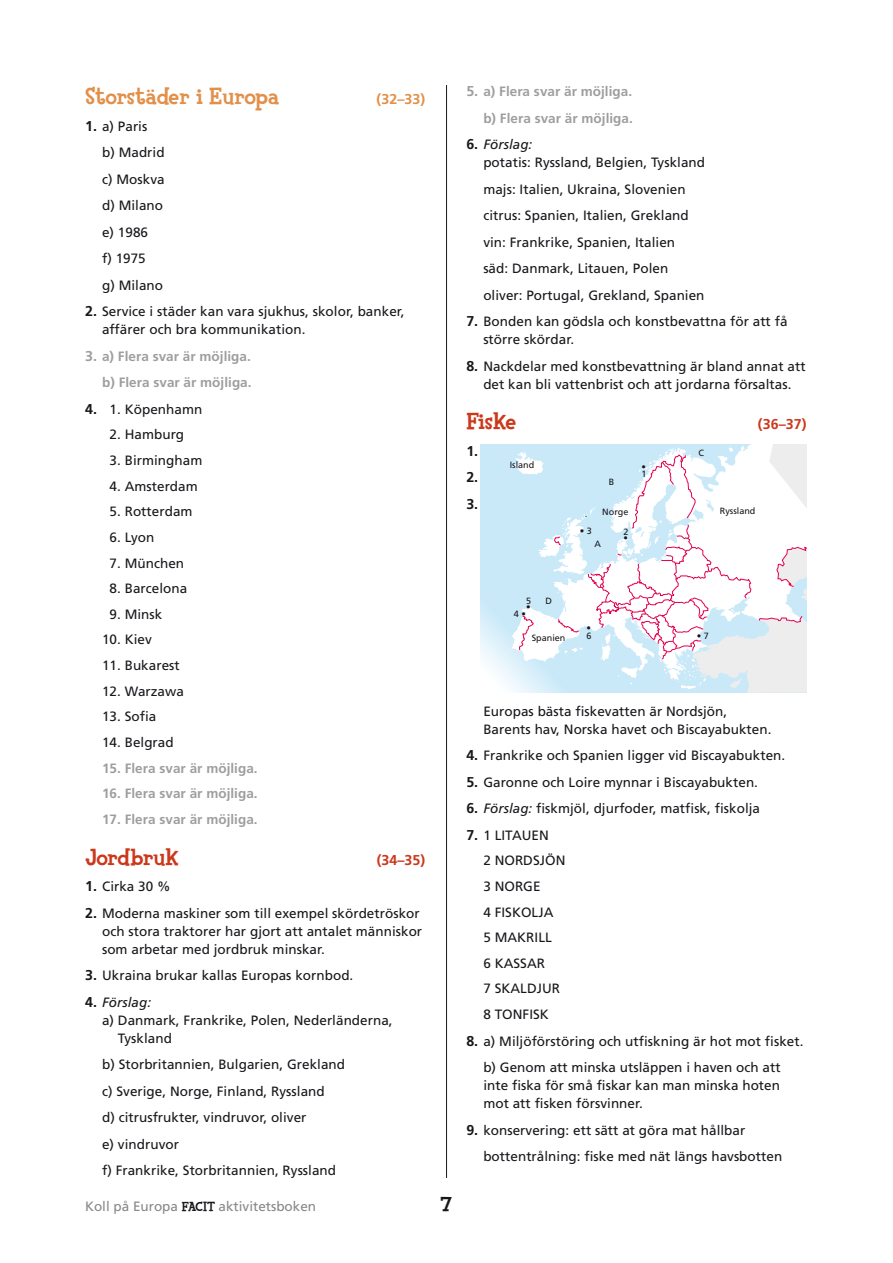
<style>
.page{position:relative;width:893px;height:1263px;background:#fff}
.page>*{position:absolute;margin:0;border:0;box-sizing:border-box;transform-origin:0 0}
.t1{font:800 24px "Fink";letter-spacing:-.005em;color:#e29049}
.t2{font:800 24px "Fink";letter-spacing:-.015em;color:#cb381b}
.t3{font:800 21px "Fink";color:#1a171c}
.t4{font:700 14.25px "Frutiger";letter-spacing:.005em;color:#cb381b}
.t5{font:700 14.25px "Frutiger";color:#e29049}
.t6{font:700 14.25px/26.5px "Frutiger";color:#1a171c;text-align:justify}
.t7{font:13.5px/26.5px "Frutiger";letter-spacing:.005em;color:#1a171c}
.t8{font:700 13.5px/26.5px "Frutiger";letter-spacing:.005em;color:#9d9ea0;text-align:right}
.t9{font:13.5px "Frutiger";color:#87888a}
.t10{font:italic 13.5px "Frutiger";letter-spacing:.005em;color:#1a171c}
.t11{font:9px/7.5px "Frutiger";color:#1a171c}
.s1{font-weight:700;font-size:14.25px}
.s2{font-size:14.25px}
.s3{font-weight:700;font-style:normal;font-size:14.25px}
.s4{font-family:"Fink";font-weight:800;color:#1a171c}
.s5{font-style:italic}
</style>
<div class="page">
<hr style="left:446px;top:85px;width:1px;height:1093px;background:#1a171c">
<svg style="left:480px;top:444px;width:34px;height:246px"></svg>
<svg style="left:514px;top:444px;width:292px;height:249px"></svg>
<h1 class="t1" style="left:85px;top:81px;width:196px">Storstäder i Europa</h1>
<p class="t5" style="left:377px;top:91px;width:50px">(32–33)</p>
<p class="t7" style="left:102px;top:112px;width:64px;text-indent:-17px"><span class="s1">1.</span> a) Paris<br>b) Madrid c) Moskva d) Milano e) 1986<br>f) 1975<br>g) Milano</p>
<p class="t7" style="left:102px;top:302px;width:304px;line-height:18px;text-indent:-17px"><span class="s1">2.</span> Service i städer kan vara sjukhus, skolor, banker, affärer och bra kommunikation.</p>
<p class="t8" style="left:85px;top:342px;width:168px"><span class="s2">3.</span> a) Flera svar är möjliga. b) Flera svar är möjliga.</p>
<p class="t7" style="left:85px;top:395px;width:119px"><span class="s1">4.</span> 1. Köpenhamn</p>
<p class="t7" style="left:110px;top:421px;width:76px">2. Hamburg</p>
<p class="t7" style="left:110px;top:447px;width:94px">3. Birmingham</p>
<p class="t7" style="left:110px;top:472px;width:90px">4. Amsterdam</p>
<p class="t7" style="left:110px;top:498px;width:84px">5. Rotterdam</p>
<p class="t7" style="left:110px;top:524px;width:46px">6. Lyon</p>
<p class="t7" style="left:110px;top:549px;width:76px">7. München</p>
<p class="t7" style="left:110px;top:575px;width:79px">8. Barcelona</p>
<p class="t7" style="left:110px;top:601px;width:54px">9. Minsk</p>
<p class="t7" style="left:102px;top:626px;width:51px">10. Kiev</p>
<p class="t7" style="left:102px;top:652px;width:79px">11. Bukarest</p>
<p class="t7" style="left:102px;top:678px;width:83px">12. Warzawa</p>
<p class="t7" style="left:102px;top:703px;width:56px">13. Sofia</p>
<p class="t7" style="left:102px;top:729px;width:73px">14. Belgrad</p>
<p class="t8" style="left:102px;top:755px;width:157px">15. Flera svar är möjliga.</p>
<p class="t8" style="left:102px;top:780px;width:157px">16. Flera svar är möjliga.</p>
<p class="t8" style="left:102px;top:806px;width:157px">17. Flera svar är möjliga.</p>
<h1 class="t2" style="left:85px;top:842px;width:95px">Jordbruk</h1>
<p class="t4" style="left:377px;top:851px;width:50px">(34–35)</p>
<p class="t7" style="left:85px;top:873px;width:87px"><span class="s1">1.</span> Cirka 30 %</p>
<p class="t7" style="left:102px;top:904px;width:322px;line-height:18px;text-indent:-17px"><span class="s1">2.</span> Moderna maskiner som till exempel skördetröskor och stora traktorer har gjort att antalet människor som arbetar med jordbruk minskar.</p>
<p class="t7" style="left:85px;top:962px;width:270px"><span class="s1">3.</span> Ukraina brukar kallas Europas kornbod.</p>
<p class="t10" style="left:85px;top:994px;width:68px"><span class="s3">4.</span> Förslag:</p>
<p class="t7" style="left:102px;top:1007px;width:292px">a) Danmark, Frankrike, Polen, Nederländerna,</p>
<p class="t7" style="left:118px;top:1025px;width:56px">Tyskland</p>
<p class="t7" style="left:102px;top:1051px;width:245px">b) Storbritannien, Bulgarien, Grekland c) Sverige, Norge, Finland, Ryssland<br>d) citrusfrukter, vindruvor, oliver<br>e) vindruvor<br>f) Frankrike, Storbritannien, Ryssland</p>
<p class="t9" style="left:85px;top:1198px;width:233px">Koll på Europa <span class="s4">FACIT</span> aktivitetsboken</p>
<h2 class="t3" style="left:441px;top:1191px;width:13px">7</h2>
<p class="t8" style="left:466px;top:78px;width:168px"><span class="s2">5.</span> a) Flera svar är möjliga. b) Flera svar är möjliga.</p>
<p class="t7" style="left:483px;top:135px;width:223px;line-height:18px;text-indent:-17px"><span class="s1">6.</span> <span class="s5">Förslag:<br></span>potatis: Ryssland, Belgien, Tyskland</p>
<p class="t7" style="left:483px;top:176px;width:223px">majs: Italien, Ukraina, Slovenien citrus: Spanien, Italien, Grekland vin: Frankrike, Spanien, Italien<br>säd: Danmark, Litauen, Polen oliver: Portugal, Grekland, Spanien</p>
<p class="t7" style="left:483px;top:312px;width:306px;line-height:18px;text-indent:-17px"><span class="s1">7.</span> Bonden kan gödsla och konstbevattna för att få större skördar.</p>
<p class="t7" style="left:466px;top:357px;width:341px;line-height:18px;text-align:center"><span class="s1">8.</span> Nackdelar med konstbevattning är bland annat att det kan bli vattenbrist och att jordarna försaltas.</p>
<h1 class="t2" style="left:466px;top:407px;width:51px">Fiske</h1>
<p class="t4" style="left:758px;top:416px;width:50px">(36–37)</p>
<p class="t6" style="left:466px;top:438px;width:13px">1.<br>2.<br>3.</p>
<p class="t11" style="left:698px;top:449px;width:7px">C</p>
<p class="t11" style="left:510px;top:461px;width:26px">Island</p>
<p class="t11" style="left:641px;top:463px;width:7px">•<br>1</p>
<p class="t11" style="left:609px;top:478px;width:7px">B</p>
<p class="t11" style="left:602px;top:508px;width:28px">Norge</p>
<p class="t11" style="left:720px;top:507px;width:37px">Ryssland</p>
<p class="t11" style="left:580px;top:527px;width:14px">• 3</p>
<p class="t11" style="left:594px;top:540px;width:8px">A</p>
<p class="t11" style="left:526px;top:597px;width:7px">5</p>
<p class="t11" style="left:526px;top:603px;width:6px">•</p>
<p class="t11" style="left:514px;top:610px;width:14px">4 •</p>
<p class="t11" style="left:545px;top:597px;width:8px">D</p>
<p class="t11" style="left:532px;top:634px;width:35px">Spanien</p>
<p class="t11" style="left:587px;top:624px;width:7px">•<br>6</p>
<p class="t11" style="left:624px;top:528px;width:7px">2</p>
<p class="t11" style="left:624px;top:534px;width:6px">•</p>
<p class="t11" style="left:697px;top:632px;width:14px">• 7</p>
<p class="t7" style="left:483px;top:702px;width:290px;line-height:18px">Europas bästa fiskevatten är Nordsjön,<br>Barents hav, Norska havet och Biscayabukten.</p>
<p class="t7" style="left:466px;top:742px;width:320px"><span class="s1">4.</span> Frankrike och Spanien ligger vid Biscayabukten.</p>
<p class="t7" style="left:466px;top:768px;width:293px"><span class="s1">5.</span> Garonne och Loire mynnar i Biscayabukten.</p>
<p class="t7" style="left:466px;top:795px;width:295px"><span class="s1">6.</span> <span class="s5">Förslag:</span> fiskmjöl, djurfoder, matfisk, fiskolja</p>
<p class="t7" style="left:483px;top:822px;width:84px;line-height:25.7px;text-indent:-17px"><span class="s1">7.</span> 1 LITAUEN<br>2 NORDSJÖN<br>3 NORGE<br>4 FISKOLJA<br>5 MAKRILL<br>6 KASSAR<br>7 SKALDJUR<br>8 TONFISK</p>
<p class="t7" style="left:466px;top:1027px;width:339px;text-align:center"><span class="s1">8.</span> a) Miljöförstöring och utfiskning är hot mot fisket. b) Genom att minska utsläppen i haven och att</p>
<p class="t7" style="left:483px;top:1076px;width:298px;line-height:18px">inte fiska för små fiskar kan man minska hoten mot att fisken försvinner.</p>
<p class="t7" style="left:483px;top:1116px;width:300px;text-indent:-17px"><span class="s1">9.</span> konservering: ett sätt at göra mat hållbar bottentrålning: fiske med nät längs havsbotten</p>
</div>
